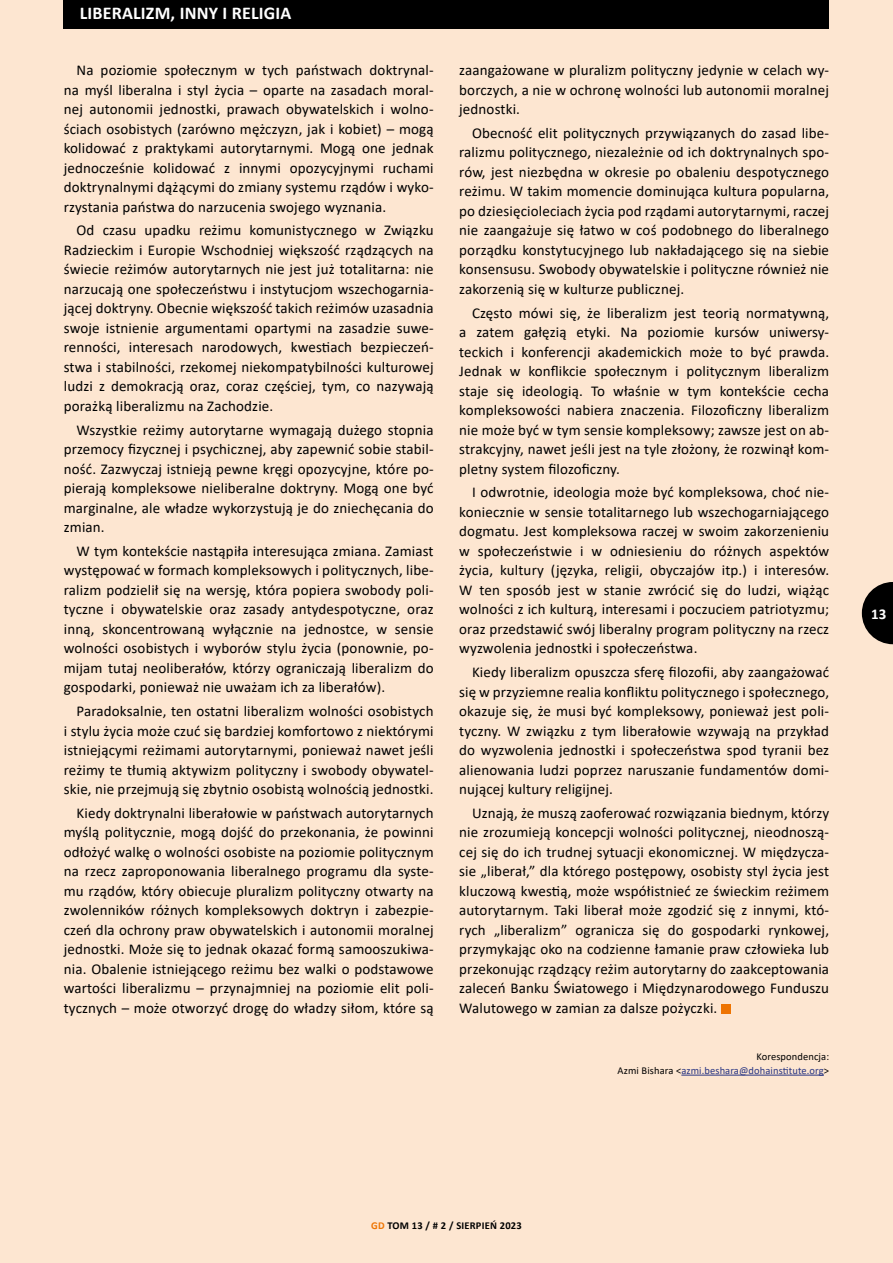
<style>
.page{position:relative;width:893px;height:1263px;background:#fde6d1}
.page>*{position:absolute;margin:0;border:0;box-sizing:border-box;transform-origin:0 0}
.t1{font:700 18px "Calibri";letter-spacing:.01em;color:#fff}
.t2{font:15px/19.5px "Calibri";letter-spacing:.01em;color:#000;text-align:justify}
.t3{font:700 15px "Calibri";color:#fff}
.t4{font:10.5px/13.5px "Calibri";letter-spacing:.01em;color:#283583;text-align:right}
.t5{font:700 10.5px "Calibri";letter-spacing:.02em;color:#000}
.s1{color:#000}
.s2{color:#ee7402}
</style>
<div class="page">
<div style="left:64px;top:0;width:765px;height:28px;background:#000"></div>
<hr style="left:681px;top:1075px;width:143px;height:1px;background:#283583">
<svg style="left:862px;top:582px;width:31px;height:62px"></svg>
<div style="left:722px;top:1004px;width:9px;height:10px;background:#ee7402"></div>
<p class="t1" style="left:80px;top:0;width:213px">LIBERALIZM, INNY I RELIGIA</p>
<p class="t2" style="left:64px;top:60px;width:371px;text-indent:13px">Na poziomie społecznym w tych państwach doktrynal&shy;na myśl liberalna i styl życia – oparte na zasadach moral&shy;nej autonomii jednostki, prawach obywatelskich i wolno&shy;ściach osobistych (zarówno mężczyzn, jak i kobiet) – mogą kolidować z praktykami autorytarnymi. Mogą one jednak jednocześnie kolidować z innymi opozycyjnymi ruchami doktrynalnymi dążącymi do zmiany systemu rządów i wyko&shy;rzystania państwa do narzucenia swojego wyznania.</p>
<p class="t2" style="left:64px;top:220px;width:371px;text-indent:13px">Od czasu upadku reżimu komunistycznego w Związku Radzieckim i Europie Wschodniej większość rządzących na świecie reżimów autorytarnych nie jest już totalitarna: nie narzucają one społeczeństwu i instytucjom wszechogarnia&shy;jącej doktryny. Obecnie większość takich reżimów uzasadnia swoje istnienie argumentami opartymi na zasadzie suwe&shy;renności, interesach narodowych, kwestiach bezpieczeń&shy;stwa i stabilności, rzekomej niekompatybilności kulturowej ludzi z demokracją oraz, coraz częściej, tym, co nazywają porażką liberalizmu na Zachodzie.</p>
<p class="t2" style="left:64px;top:419px;width:371px;text-indent:13px">Wszystkie reżimy autorytarne wymagają dużego stopnia przemocy fizycznej i psychicznej, aby zapewnić sobie stabil&shy;ność. Zazwyczaj istnieją pewne kręgi opozycyjne, które po&shy;pierają kompleksowe nieliberalne doktryny. Mogą one być marginalne, ale władze wykorzystują je do zniechęcania do zmian.</p>
<p class="t2" style="left:64px;top:541px;width:371px;text-indent:13px">W tym kontekście nastąpiła interesująca zmiana. Zamiast występować w formach kompleksowych i politycznych, libe&shy;ralizm podzielił się na wersję, która popiera swobody poli&shy;tyczne i obywatelskie oraz zasady antydespotyczne, oraz inną, skoncentrowaną wyłącznie na jednostce, w sensie wolności osobistych i wyborów stylu życia (ponownie, po&shy;mijam tutaj neoliberałów, którzy ograniczają liberalizm do gospodarki, ponieważ nie uważam ich za liberałów).</p>
<p class="t2" style="left:64px;top:701px;width:371px;text-indent:13px">Paradoksalnie, ten ostatni liberalizm wolności osobistych i stylu życia może czuć się bardziej komfortowo z niektórymi istniejącymi reżimami autorytarnymi, ponieważ nawet jeśli reżimy te tłumią aktywizm polityczny i swobody obywatel&shy;skie, nie przejmują się zbytnio osobistą wolnością jednostki.</p>
<p class="t2" style="left:64px;top:803px;width:371px;text-indent:13px">Kiedy doktrynalni liberałowie w państwach autorytarnych myślą politycznie, mogą dojść do przekonania, że powinni odłożyć walkę o wolności osobiste na poziomie politycznym na rzecz zaproponowania liberalnego programu dla syste&shy;mu rządów, który obiecuje pluralizm polityczny otwarty na zwolenników różnych kompleksowych doktryn i zabezpie&shy;czeń dla ochrony praw obywatelskich i autonomii moralnej jednostki. Może się to jednak okazać formą samooszukiwa&shy;nia. Obalenie istniejącego reżimu bez walki o podstawowe wartości liberalizmu – przynajmniej na poziomie elit poli&shy;tycznych – może otworzyć drogę do władzy siłom, które są</p>
<p class="t2" style="left:459px;top:60px;width:371px">zaangażowane w pluralizm polityczny jedynie w celach wy&shy;borczych, a nie w ochronę wolności lub autonomii moralnej jednostki.</p>
<p class="t2" style="left:459px;top:123px;width:371px;text-indent:13px">Obecność elit politycznych przywiązanych do zasad libe&shy;ralizmu politycznego, niezależnie od ich doktrynalnych spo&shy;rów, jest niezbędna w okresie po obaleniu despotycznego reżimu. W takim momencie dominująca kultura popularna, po dziesięcioleciach życia pod rządami autorytarnymi, raczej nie zaangażuje się łatwo w coś podobnego do liberalnego porządku konstytucyjnego lub nakładającego się na siebie konsensusu. Swobody obywatelskie i polityczne również nie zakorzenią się w kulturze publicznej.</p>
<p class="t2" style="left:459px;top:302px;width:371px;text-indent:13px">Często mówi się, że liberalizm jest teorią normatywną, a zatem gałęzią etyki. Na poziomie kursów uniwersy&shy;teckich i konferencji akademickich może to być prawda.<br>Jednak w konflikcie społecznym i politycznym liberalizm staje się ideologią. To właśnie w tym kontekście cecha kompleksowości nabiera znaczenia. Filozoficzny liberalizm nie może być w tym sensie kompleksowy; zawsze jest on ab&shy;strakcyjny, nawet jeśli jest na tyle złożony, że rozwinął kom&shy;pletny system filozoficzny.</p>
<p class="t2" style="left:459px;top:482px;width:371px;text-indent:13px">I odwrotnie, ideologia może być kompleksowa, choć nie&shy;koniecznie w sensie totalitarnego lub wszechogarniającego dogmatu. Jest kompleksowa raczej w swoim zakorzenieniu w społeczeństwie i w odniesieniu do różnych aspektów życia, kultury (języka, religii, obyczajów itp.) i interesów.<br>W ten sposób jest w stanie zwrócić się do ludzi, wiążąc wolności z ich kulturą, interesami i poczuciem patriotyzmu; oraz przedstawić swój liberalny program polityczny na rzecz wyzwolenia jednostki i społeczeństwa.</p>
<p class="t2" style="left:459px;top:662px;width:371px;text-indent:13px">Kiedy liberalizm opuszcza sferę filozofii, aby zaangażować się w przyziemne realia konfliktu politycznego i społecznego, okazuje się, że musi być kompleksowy, ponieważ jest poli&shy;tyczny. W związku z tym liberałowie wzywają na przykład do wyzwolenia jednostki i społeczeństwa spod tyranii bez alienowania ludzi poprzez naruszanie fundamentów domi&shy;nującej kultury religijnej.</p>
<p class="t2" style="left:459px;top:803px;width:371px;text-indent:13px">Uznają, że muszą zaoferować rozwiązania biednym, którzy nie zrozumieją koncepcji wolności politycznej, nieodnoszą&shy;cej się do ich trudnej sytuacji ekonomicznej. W międzycza&shy;sie „liberał,” dla którego postępowy, osobisty styl życia jest kluczową kwestią, może współistnieć ze świeckim reżimem autorytarnym. Taki liberał może zgodzić się z innymi, któ&shy;rych „liberalizm” ogranicza się do gospodarki rynkowej, przymykając oko na codzienne łamanie praw człowieka lub przekonując rządzący reżim autorytarny do zaakceptowania zaleceń Banku Światowego i Międzynarodowego Funduszu Walutowego w zamian za dalsze pożyczki.</p>
<p class="t4" style="left:618px;top:1050px;width:213px"><span class="s1">Korespondencja:<br>Azmi Bishara &lt;</span>azmi.beshara@dohainstitute.org<span class="s1">&gt;</span></p>
<p class="t3" style="left:871px;top:603px;width:17px">13</p>
<p class="t5" style="left:371px;top:1218px;width:152px"><span class="s2">GD</span> TOM 13 / # 2 / SIERPIEŃ 2023</p>
</div>
